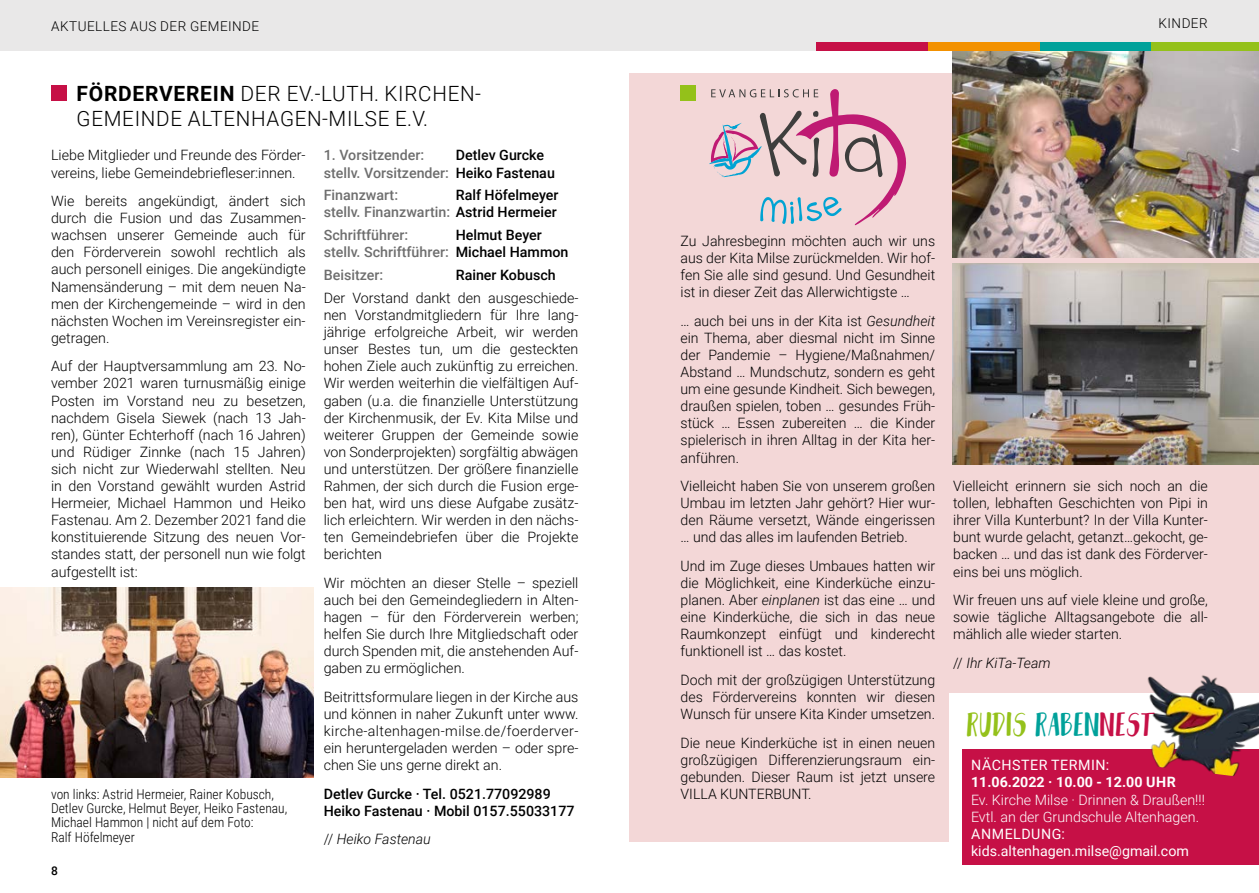
<style>
.page{position:relative;width:1259px;height:893px;background:#fff}
.page>*{position:absolute;margin:0;border:0;box-sizing:border-box;transform-origin:0 0}
.t1{font:31.65px "Gant";color:#94c11a}
.t2{font:300 21px/25.2px "Roboto";letter-spacing:.035em;color:#000}
.t3{font:300 14.25px/17.1px "Roboto";color:#000;text-align:justify}
.t4{font:500 14.25px/17.1px "Roboto";color:#000}
.t5{font:300 14.25px/17.1px "Roboto";color:#fff}
.t6{font:500 14.25px "Roboto";color:#6e6e6e}
.t7{font:14.25px/17.1px "Roboto";color:#fff}
.t8{font:italic 300 14.25px "Roboto";color:#000}
.t9{font:700 14.25px "Roboto";color:#fff}
.t10{font:14.25px "Roboto";letter-spacing:.035em;color:#fff}
.t11{font:300 13.5px/14.2px "Roboto Condensed";color:#000}
.t12{font:300 13.5px "Roboto";letter-spacing:.035em;color:#000}
.t13{font:500 12px "Roboto";color:#000}
.s1{font-weight:700}
.s2{color:#6e6e6e}
.s3{font-style:normal}
.s4{font-style:italic}
.s5{color:#00a19a}
.s6{color:#c61046}
</style>
<div class="page">
<div style="left:0;top:0;width:1259px;height:51px;background:#e9e8e8"></div>
<div style="left:816px;top:43px;width:112px;height:8px;background:#c61046"></div>
<div style="left:928px;top:43px;width:112px;height:8px;background:#f39100"></div>
<div style="left:1040px;top:43px;width:111px;height:8px;background:#00a19a"></div>
<div style="left:1151px;top:43px;width:108px;height:8px;background:#94c11a"></div>
<div style="left:629px;top:73px;width:630px;height:769px;background:#f3d7d7"></div>
<div style="left:949px;top:694px;width:310px;height:199px;background:#fff"></div>
<div style="left:51px;top:85px;width:16px;height:16px;background:#c61046"></div>
<svg style="left:709px;top:89px;width:197px;height:136px"></svg>
<div style="left:680px;top:85px;width:16px;height:16px;background:#94c11a"></div>
<img style="left:952px;top:51px;width:307px;height:207px">
<img style="left:952px;top:264px;width:307px;height:200px">
<img style="left:0;top:588px;width:314px;height:189px">
<div style="left:962px;top:749px;width:297px;height:116px;background:#c61046"></div>
<img style="left:1110px;top:675px;width:149px;height:101px">
<p class="t12" style="left:51px;top:17px;width:209px">AKTUELLES AUS DER GEMEINDE</p>
<h2 class="t2" style="left:77px;top:80px;width:406px"><span class="s1">FÖRDERVEREIN</span> DER EV.-LUTH. KIRCHEN-<br>GEMEINDE ALTENHAGEN-MILSE E.V.</h2>
<p class="t3" style="left:51px;top:146px;width:256px">Liebe Mitglieder und Freunde des Förder&shy;vereins, liebe Gemeindebriefleser:innen.</p>
<p class="t3" style="left:51px;top:192px;width:256px">Wie bereits angekündigt, ändert sich durch die Fusion und das Zusammen&shy;wachsen unserer Gemeinde auch für den Förderverein sowohl rechtlich als auch personell einiges. Die angekündigte Namensänderung – mit dem neuen Na&shy;men der Kirchengemeinde – wird in den nächsten Wochen im Vereinsregister ein&shy;getragen.</p>
<p class="t3" style="left:51px;top:357px;width:256px">Auf der Hauptversammlung am 23. No&shy;vember 2021 waren turnusmäßig einige Posten im Vorstand neu zu besetzen, nachdem Gisela Siewek (nach 13 Jah&shy;ren), Günter Echterhoff (nach 16 Jahren) und Rüdiger Zinnke (nach 15 Jahren) sich nicht zur Wiederwahl stellten. Neu in den Vorstand gewählt wurden Astrid Hermeier, Michael Hammon und Heiko Fastenau. Am 2. Dezember 2021 fand die konstituierende Sitzung des neuen Vor&shy;standes statt, der personell nun wie folgt aufgestellt ist:</p>
<p class="t4" style="left:324px;top:146px;width:233px;text-indent:132px">Detlev Gurcke <span class="s2">stellv. Vorsitzender:</span> Heiko Fastenau</p>
<p class="t6" style="left:324px;top:185px;width:76px">Finanzwart:</p>
<p class="t6" style="left:324px;top:145px;width:102px">1. Vorsitzender:</p>
<p class="t4" style="left:324px;top:186px;width:236px;text-align:right">Ralf Höfelmeyer<br><span class="s2">stellv. Finanzwartin:</span> Astrid Hermeier</p>
<p class="t6" style="left:324px;top:225px;width:86px">Schriftführer:</p>
<p class="t4" style="left:324px;top:226px;width:246px;text-indent:132px">Helmut Beyer <span class="s2">stellv. Schriftführer:</span> Michael Hammon</p>
<p class="t6" style="left:324px;top:265px;width:61px">Beisitzer:</p>
<p class="t4" style="left:456px;top:266px;width:101px">Rainer Kobusch</p>
<p class="t3" style="left:324px;top:289px;width:256px">Der Vorstand dankt den ausgeschiede&shy;nen Vorstandmitgliedern für Ihre lang&shy;jährige erfolgreiche Arbeit, wir werden unser Bestes tun, um die gesteckten hohen Ziele auch zukünftig zu erreichen.<br>Wir werden weiterhin die vielfältigen Auf&shy;gaben (u.a. die finanzielle Unterstützung der Kirchenmusik, der Ev. Kita Milse und weiterer Gruppen der Gemeinde sowie von Sonderprojekten) sorgfältig abwägen und unterstützen. Der größere finanzielle Rahmen, der sich durch die Fusion erge&shy;ben hat, wird uns diese Aufgabe zusätz&shy;lich erleichtern. Wir werden in den nächs&shy;ten Gemeindebriefen über die Projekte berichten</p>
<p class="t3" style="left:324px;top:574px;width:256px">Wir möchten an dieser Stelle – speziell auch bei den Gemeindegliedern in Alten&shy;hagen – für den Förderverein werben; helfen Sie durch Ihre Mitgliedschaft oder durch Spenden mit, die anstehenden Auf&shy;gaben zu ermöglichen.</p>
<p class="t3" style="left:324px;top:688px;width:256px">Beitrittsformulare liegen in der Kirche aus und können in naher Zukunft unter www. kirche-altenhagen-milse.de/foerderver&shy;ein heruntergeladen werden – oder spre&shy;chen Sie uns gerne direkt an.</p>
<p class="t4" style="left:324px;top:785px;width:252px">Detlev Gurcke · Tel. 0521.77092989<br>Heiko Fastenau · Mobil 0157.55033177</p>
<p class="t8" style="left:324px;top:829px;width:109px"><span class="s3">//</span> Heiko Fastenau</p>
<p class="t11" style="left:51px;top:786px;width:238px">von links: Astrid Hermeier, Rainer Kobusch, Detlev Gurcke, Helmut Beyer, Heiko Fastenau, Michael Hammon | nicht auf dem Foto:<br>Ralf Höfelmeyer</p>
<p class="t13" style="left:51px;top:863px;width:8px">8</p>
<p class="t12" style="left:1158px;top:14px;width:51px">KINDER</p>
<p class="t3" style="left:680px;top:232px;width:256px">Zu Jahresbeginn möchten auch wir uns aus der Kita Milse zurückmelden. Wir hof&shy;fen Sie alle sind gesund. Und Gesundheit ist in dieser Zeit das Allerwichtigste …</p>
<p class="t3" style="left:680px;top:312px;width:256px">… auch bei uns in der Kita ist <span class="s4">Gesundheit </span>ein Thema, aber diesmal nicht im Sinne der Pandemie – Hygiene/Maßnahmen/ Abstand … Mundschutz, sondern es geht um eine gesunde Kindheit. Sich bewegen, draußen spielen, toben … gesundes Früh&shy;stück … Essen zubereiten … die Kinder spielerisch in ihren Alltag in der Kita her&shy;anführen.</p>
<p class="t3" style="left:680px;top:477px;width:256px">Vielleicht haben Sie von unserem großen Umbau im letzten Jahr gehört? Hier wur&shy;den Räume versetzt, Wände eingerissen … und das alles im laufenden Betrieb.</p>
<p class="t3" style="left:680px;top:557px;width:256px">Und im Zuge dieses Umbaues hatten wir die Möglichkeit, eine Kinderküche einzu&shy;planen. Aber <span class="s4">einplanen</span> ist das eine … und eine Kinderküche, die sich in das neue Raumkonzept einfügt und kinderecht funktionell ist … das kostet.</p>
<p class="t3" style="left:680px;top:671px;width:256px">Doch mit der großzügigen Unterstützung des Fördervereins konnten wir diesen Wunsch für unsere Kita Kinder umsetzen.</p>
<p class="t3" style="left:680px;top:733px;width:256px">Die neue Kinderküche ist in einen neuen großzügigen Differenzierungsraum ein&shy;gebunden. Dieser Raum ist jetzt unsere VILLA KUNTERBUNT.</p>
<p class="t3" style="left:953px;top:477px;width:256px">Vielleicht erinnern sie sich noch an die tollen, lebhaften Geschichten von Pipi in ihrer Villa Kunterbunt? In der Villa Kunter&shy;bunt wurde gelacht, getanzt…gekocht, ge&shy;backen … und das ist dank des Förderver&shy;eins bei uns möglich.</p>
<p class="t3" style="left:953px;top:591px;width:256px">Wir freuen uns auf viele kleine und große, sowie tägliche Alltagsangebote die all&shy;mählich alle wieder starten.</p>
<p class="t8" style="left:953px;top:653px;width:99px"><span class="s3">//</span> Ihr KiTa-Team</p>
<h1 class="t1" style="left:966px;top:708px;width:191px">RUDIS <span class="s5">RABEN</span><span class="s6">NEST</span></h1>
<p class="t10" style="left:971px;top:755px;width:140px">NÄCHSTER TERMIN:</p>
<p class="t9" style="left:971px;top:772px;width:206px">11.06.2022 · 10.00 - 12.00 UHR</p>
<p class="t5" style="left:971px;top:790px;width:235px">Ev. Kirche Milse · Drinnen &amp; Draußen!!!<br>Evtl. an der Grundschule Altenhagen.</p>
<p class="t7" style="left:971px;top:825px;width:219px">ANMELDUNG: kids.altenhagen.milse@gmail.com</p>
</div>
